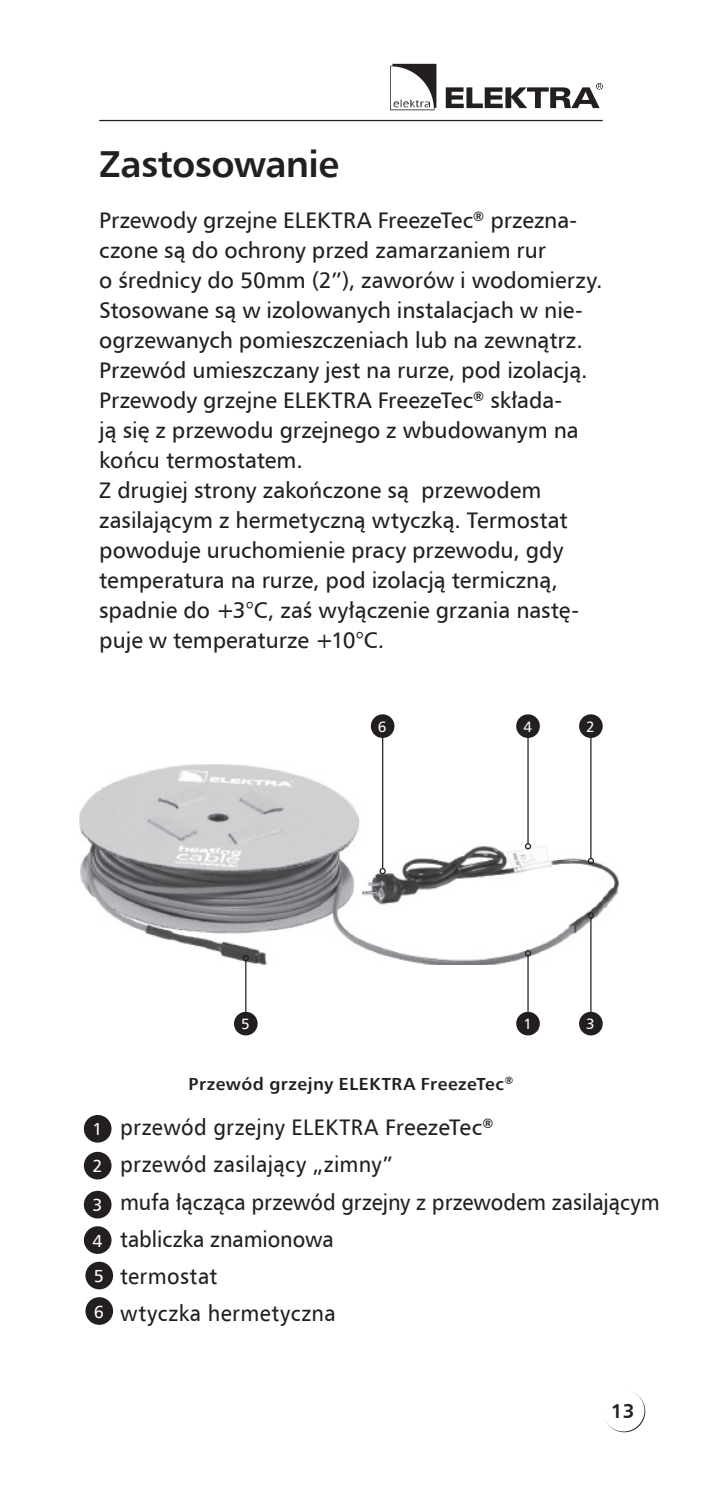
<style>
.page{position:relative;width:702px;height:1489px;background:#fff}
.page>*{position:absolute;margin:0;border:0;box-sizing:border-box;transform-origin:0 0}
.t1{font:700 37.5px "Humnst 777 EU";letter-spacing:-.015em;color:#231f20}
.t2{font:22.5px/30px "Humnst 777 EU";color:#231f20}
.t3{font:22.5px "Humnst 777 EU";color:#231f20;scale:.95 1}
.t4{font:22.5px "Humnst 777 EU";letter-spacing:.025em;color:#231f20;scale:.95 1}
.t5{font:22.5px "Humnst 777 EU";letter-spacing:.02em;color:#231f20;scale:.95 1}
.t6{font:700 20px "Humnst 777 EU";color:#231f20}
.t7{font:700 17.5px "Humnst 777 EU";letter-spacing:.03em;color:#231f20}
.t8{font:17.5px/35.5px "Humnst 777 EU";color:#fff}
.t9{font:15px "Humnst 777 EU";color:#fff}
</style>
<div class="page">
<svg style="left:390px;top:64px;width:46px;height:46px"></svg>
<svg style="left:445px;top:83px;width:157px;height:25px"></svg>
<hr style="left:99px;top:120px;width:503px;height:1px;background:#231f20">
<div style="left:84px;top:1114px;width:27px;height:28px;background:#231f20;border-radius:50%"></div>
<div style="left:84px;top:1151px;width:27px;height:28px;background:#231f20;border-radius:50%"></div>
<div style="left:84px;top:1190px;width:27px;height:28px;background:#231f20;border-radius:50%"></div>
<div style="left:84px;top:1226px;width:27px;height:27px;background:#231f20;border-radius:50%"></div>
<div style="left:516px;top:1011px;width:24px;height:24px;background:#231f20;border-radius:50%"></div>
<div style="left:579px;top:714px;width:23px;height:24px;background:#231f20;border-radius:50%"></div>
<div style="left:579px;top:1011px;width:23px;height:24px;background:#231f20;border-radius:50%"></div>
<div style="left:516px;top:714px;width:24px;height:24px;background:#231f20;border-radius:50%"></div>
<img style="left:79px;top:764px;width:539px;height:200px">
<div style="left:371px;top:714px;width:23px;height:24px;background:#231f20;border-radius:50%"></div>
<div style="left:234px;top:1011px;width:23px;height:24px;background:#231f20;border-radius:50%"></div>
<hr style="left:245px;top:960px;width:1px;height:51px;background:#231f20">
<svg style="left:243px;top:955px;width:6px;height:6px"></svg>
<hr style="left:527px;top:955px;width:1px;height:56px;background:#231f20">
<svg style="left:525px;top:950px;width:6px;height:6px"></svg>
<hr style="left:590px;top:917px;width:1px;height:99px;background:#231f20">
<div style="left:587px;top:912px;width:7px;height:6px;border:1px solid #231f20;border-radius:50%"></div>
<hr style="left:590px;top:735px;width:1px;height:123px;background:#231f20">
<div style="left:587px;top:857px;width:7px;height:7px;border:1px solid #231f20;border-radius:50%"></div>
<hr style="left:382px;top:732px;width:1px;height:136px;background:#231f20">
<div style="left:379px;top:868px;width:7px;height:6px;border:1px solid #231f20;border-radius:50%"></div>
<hr style="left:527px;top:735px;width:1px;height:108px;background:#231f20">
<svg style="left:525px;top:843px;width:6px;height:6px"></svg>
<div style="left:85px;top:1261px;width:28px;height:28px;background:#231f20;border-radius:50%"></div>
<div style="left:85px;top:1296px;width:28px;height:28px;background:#231f20;border-radius:50%"></div>
<svg style="left:603px;top:1390px;width:42px;height:41px"></svg>
<div style="left:602px;top:1389px;width:42px;height:42px;background:#fff;border-radius:50%"></div>
<h1 class="t1" style="left:99px;top:140px;width:241px">Zastosowanie</h1>
<p class="t2" style="left:99px;top:205px;width:505px">Przewody grzejne ELEKTRA FreezeTec<sup>®</sup> przezna&shy;czone są do ochrony przed zamarzaniem rur<br>o średnicy do 50mm (2”), zaworów i wodomierzy.<br>Stosowane są w izolowanych instalacjach w nie&shy;ogrzewanych pomieszczeniach lub na zewnątrz.<br>Przewód umieszczany jest na rurze, pod izolacją.<br>Przewody grzejne ELEKTRA FreezeTec<sup>®</sup> składa-<br>ją się z przewodu grzejnego z wbudowanym na końcu termostatem.<br>Z drugiej strony zakończone są przewodem zasilającym z hermetyczną wtyczką. Termostat powoduje uruchomienie pracy przewodu, gdy temperatura na rurze, pod izolacją termiczną, spadnie do +3°C, zaś wyłączenie grzania nastę&shy;puje w temperaturze +10°C.</p>
<p class="t9" style="left:241px;top:1014px;width:10px">5</p>
<p class="t9" style="left:378px;top:717px;width:10px">6</p>
<p class="t9" style="left:523px;top:717px;width:10px">4</p>
<p class="t9" style="left:586px;top:717px;width:10px">2</p>
<p class="t9" style="left:523px;top:1014px;width:10px">1</p>
<p class="t9" style="left:586px;top:1014px;width:10px">3</p>
<p class="t7" style="left:189px;top:1072px;width:326px">Przewód grzejny ELEKTRA FreezeTec<sup>®</sup></p>
<p class="t3" style="left:99px;top:1113px;width:417px">• przewód grzejny ELEKTRA FreezeTec<sup>®</sup></p>
<p class="t3" style="left:99px;top:1150px;width:311px">• przewód zasilający „zimny”</p>
<p class="t3" style="left:99px;top:1187px;width:592px">• mufa łącząca przewód grzejny z przewodem zasilającym</p>
<p class="t3" style="left:99px;top:1224px;width:249px">• tabliczka znamionowa</p>
<p class="t5" style="left:99px;top:1261px;width:126px">• termostat</p>
<p class="t4" style="left:99px;top:1298px;width:251px">• wtyczka hermetyczna</p>
<p class="t8" style="left:92px;top:1110px;width:12px;line-height:36.8px">1<br>2</p>
<p class="t8" style="left:92px;top:1186px;width:12px">3<br>4</p>
<p class="t8" style="left:94px;top:1257px;width:12px">5<br>6</p>
<p class="t6" style="left:611px;top:1398px;width:25px">13</p>
</div>
